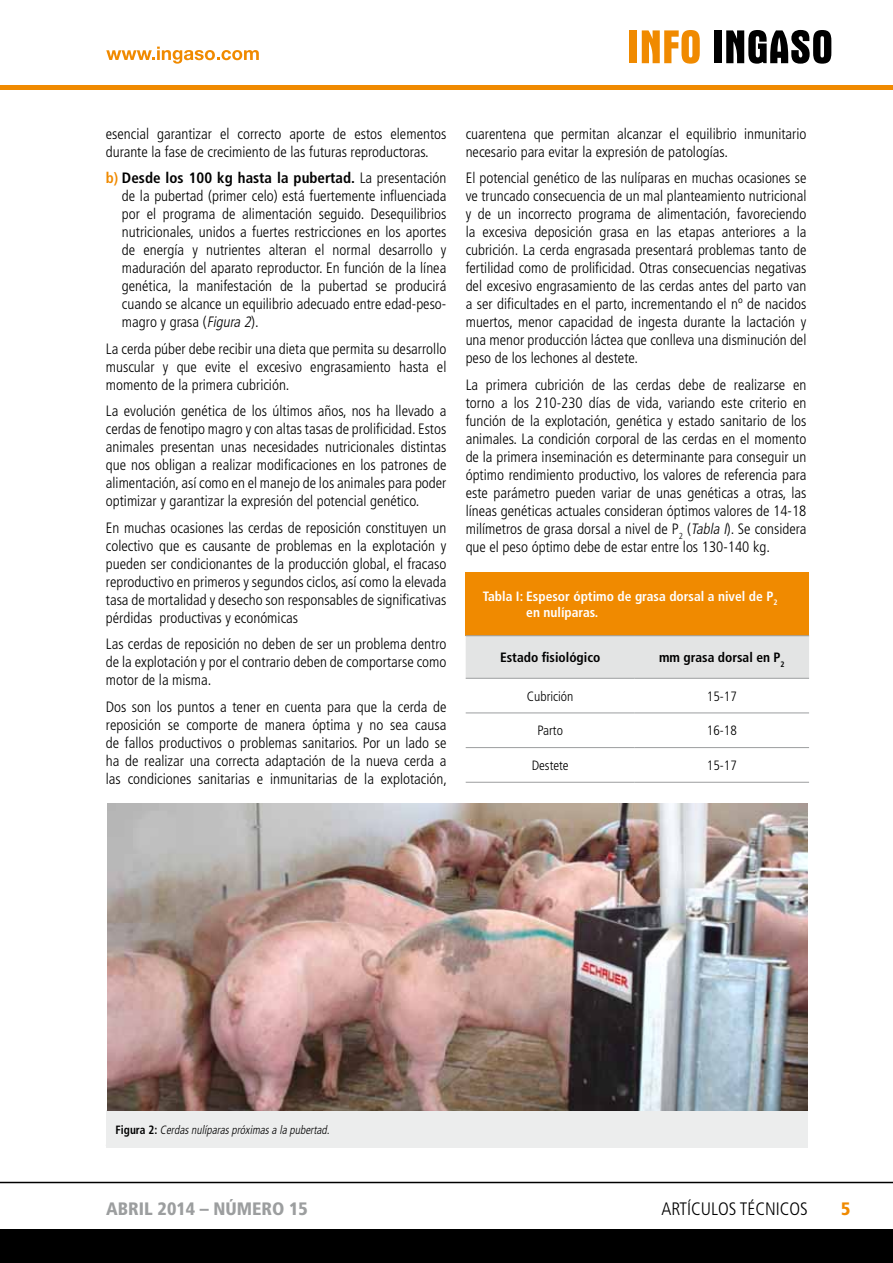
<style>
.page{position:relative;width:893px;height:1263px;background:#fff}
.page>*{position:absolute;margin:0;border:0;box-sizing:border-box;transform-origin:0 0}
.t1{font:900 condensed 18px "Frutiger";color:#9c9e9f}
.t2{font:300 condensed 18px "Frutiger";color:#000}
.t3{font:900 condensed 18px "Frutiger";color:#f08a00}
.t4{font:300 condensed 15px/18px "Frutiger";color:#000;text-align:justify}
.t5{font:700 condensed 13.5px/16.2px "Frutiger";color:#fff}
.t6{font:300 condensed 13.5px "Frutiger";color:#000}
.t7{font:700 condensed 13.5px "Frutiger";color:#000}
.t8{font:italic 300 condensed 12px "Frutiger";color:#000;scale:.95 1}
.s1{font-weight:700;color:#f08a00}
.s2{font-weight:700}
.s3{font-style:italic}
.s4{font-weight:700;font-style:normal}
</style>
<div class="page">
<hr style="left:0;top:85px;width:893px;height:4px;background:#f08a00">
<div style="left:630px;top:30px;width:7px;height:33px;background:#f08a00"></div>
<svg style="left:642px;top:30px;width:58px;height:34px"></svg>
<div style="left:714px;top:30px;width:8px;height:33px;background:#000"></div>
<svg style="left:726px;top:30px;width:105px;height:34px"></svg>
<div style="left:0;top:1229px;width:893px;height:34px;background:#000"></div>
<hr style="left:0;top:1182px;width:893px;height:1px;background:#000">
<svg style="left:106px;top:47px;width:153px;height:17px"></svg>
<div style="left:466px;top:572px;width:343px;height:64px;background:#f08a00"></div>
<div style="left:466px;top:636px;width:343px;height:42px;background:#e3e4e4"></div>
<hr style="left:466px;top:712px;width:169px;height:1px;background:#9c9e9f">
<hr style="left:635px;top:712px;width:174px;height:1px;background:#9c9e9f">
<hr style="left:466px;top:747px;width:169px;height:1px;background:#9c9e9f">
<hr style="left:635px;top:747px;width:174px;height:1px;background:#9c9e9f">
<hr style="left:466px;top:782px;width:169px;height:1px;background:#9c9e9f">
<hr style="left:635px;top:782px;width:174px;height:1px;background:#9c9e9f">
<hr style="left:466px;top:635px;width:169px;height:1px;background:#9c9e9f">
<hr style="left:635px;top:635px;width:174px;height:1px;background:#9c9e9f">
<hr style="left:466px;top:678px;width:169px;height:1px;background:#9c9e9f">
<hr style="left:635px;top:678px;width:174px;height:1px;background:#9c9e9f">
<div style="left:106px;top:1111px;width:702px;height:37px;background:#eceded"></div>
<img style="left:108px;top:804px;width:700px;height:307px">
<p class="t4" style="left:106px;top:125px;width:342px">esencial garantizar el correcto aporte de estos elementos durante la fase de crecimiento de las futuras reproductoras.</p>
<p class="t4" style="left:122px;top:169px;width:326px;text-indent:-16px"><span class="s1">b)</span> <span class="s2">Desde los 100 kg hasta la pubertad.</span> La presentación de la pubertad (primer celo) está fuertemente influenciada por el programa de alimentación seguido. Desequilibrios nutricionales, unidos a fuertes restricciones en los aportes de energía y nutrientes alteran el normal desarrollo y maduración del aparato reproductor. En función de la línea genética, la manifestación de la pubertad se producirá cuando se alcance un equilibrio adecuado entre edad-peso&shy;magro y grasa (<span class="s3">Figura 2</span>).</p>
<p class="t4" style="left:106px;top:340px;width:342px">La cerda púber debe recibir una dieta que permita su desarrollo muscular y que evite el excesivo engrasamiento hasta el momento de la primera cubrición.</p>
<p class="t4" style="left:106px;top:402px;width:342px">La evolución genética de los últimos años, nos ha llevado a cerdas de fenotipo magro y con altas tasas de prolificidad. Estos animales presentan unas necesidades nutricionales distintas que nos obligan a realizar modificaciones en los patrones de alimentación, así como en el manejo de los animales para poder optimizar y garantizar la expresión del potencial genético.</p>
<p class="t4" style="left:106px;top:519px;width:342px">En muchas ocasiones las cerdas de reposición constituyen un colectivo que es causante de problemas en la explotación y pueden ser condicionantes de la producción global, el fracaso reproductivo en primeros y segundos ciclos, así como la elevada tasa de mortalidad y desecho son responsables de significativas pérdidas productivas y económicas</p>
<p class="t4" style="left:106px;top:635px;width:342px">Las cerdas de reposición no deben de ser un problema dentro de la explotación y por el contrario deben de comportarse como motor de la misma.</p>
<p class="t4" style="left:106px;top:698px;width:343px">Dos son los puntos a tener en cuenta para que la cerda de reposición se comporte de manera óptima y no sea causa de fallos productivos o problemas sanitarios. Por un lado se ha de realizar una correcta adaptación de la nueva cerda a las condiciones sanitarias e inmunitarias de la explotación,</p>
<p class="t4" style="left:466px;top:125px;width:342px">cuarentena que permitan alcanzar el equilibrio inmunitario necesario para evitar la expresión de patologías.</p>
<p class="t4" style="left:466px;top:169px;width:342px">El potencial genético de las nulíparas en muchas ocasiones se ve truncado consecuencia de un mal planteamiento nutricional y de un incorrecto programa de alimentación, favoreciendo la excesiva deposición grasa en las etapas anteriores a la cubrición. La cerda engrasada presentará problemas tanto de fertilidad como de prolificidad. Otras consecuencias negativas del excesivo engrasamiento de las cerdas antes del parto van a ser dificultades en el parto, incrementando el nº de nacidos muertos, menor capacidad de ingesta durante la lactación y una menor producción láctea que conlleva una disminución del peso de los lechones al destete.</p>
<p class="t4" style="left:466px;top:376px;width:342px">La primera cubrición de las cerdas debe de realizarse en torno a los 210-230 días de vida, variando este criterio en función de la explotación, genética y estado sanitario de los animales. La condición corporal de las cerdas en el momento de la primera inseminación es determinante para conseguir un óptimo rendimiento productivo, los valores de referencia para este parámetro pueden variar de unas genéticas a otras, las líneas genéticas actuales consideran óptimos valores de 14-18 milímetros de grasa dorsal a nivel de P<sub>2</sub> (<span class="s3">Tabla I</span>). Se considera que el peso óptimo debe de estar entre los 130-140 kg.</p>
<p class="t5" style="left:526px;top:588px;width:253px;text-indent:-44px">Tabla I: Espesor óptimo de grasa dorsal a nivel de P<sub>2 </sub>en nulíparas.</p>
<p class="t7" style="left:500px;top:649px;width:102px">Estado fisiológico</p>
<p class="t7" style="left:659px;top:649px;width:127px">mm grasa dorsal en P<sub>2</sub></p>
<p class="t6" style="left:527px;top:688px;width:48px">Cubrición</p>
<p class="t6" style="left:707px;top:688px;width:31px">15-17</p>
<p class="t6" style="left:537px;top:723px;width:27px">Parto</p>
<p class="t6" style="left:707px;top:723px;width:31px">16-18</p>
<p class="t6" style="left:532px;top:758px;width:39px">Destete</p>
<p class="t6" style="left:707px;top:758px;width:31px">15-17</p>
<p class="t8" style="left:116px;top:1123px;width:229px"><span class="s4">F i g u r a 2 :</span> Cerdasnulíparaspróximasa la pubertad.</p>
<p class="t1" style="left:106px;top:1198px;width:203px">ABRIL 2014 – NÚMERO 15</p>
<p class="t2" style="left:661px;top:1199px;width:148px">ARTÍCULOS TÉCNICOS</p>
<p class="t3" style="left:841px;top:1198px;width:11px">5</p>
</div>
